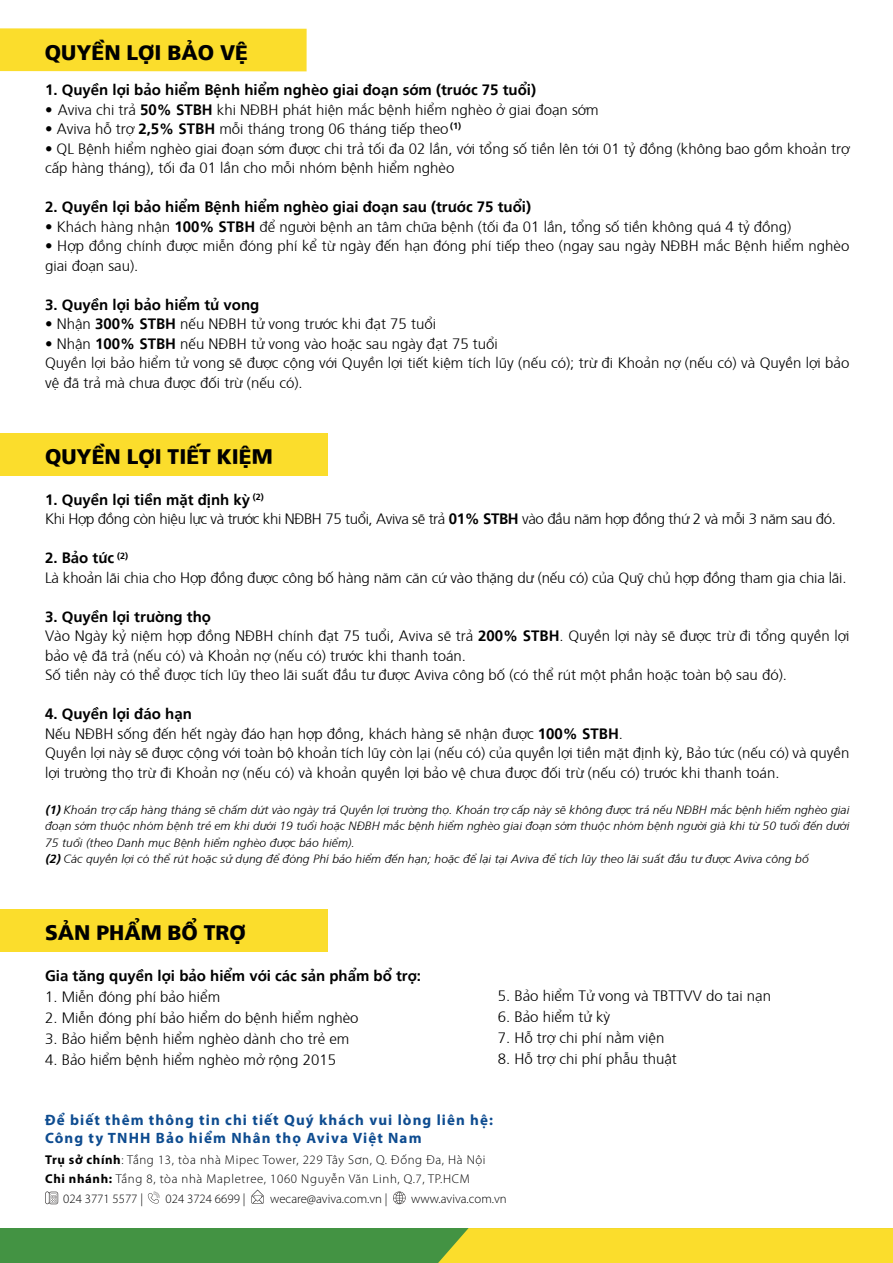
<style>
.page{position:relative;width:893px;height:1263px;background:#fff}
.page>*{position:absolute;margin:0;border:0;box-sizing:border-box;transform-origin:0 0}
.t1{font:900 21px "Frutiger";color:#000}
.t2{font:300 15px/19.5px "Frutiger";color:#000}
.t3{font:700 15px "Frutiger";color:#000}
.t4{font:300 15px/19.5px "Frutiger";letter-spacing:-.025em;color:#000}
.t5{font:700 15px/18px "Myriad Pro";letter-spacing:.075em;color:#0e4c90}
.t6{font:300 12.75px "Myriad Pro";letter-spacing:.045em;color:#000}
.t7{font:300 12.75px "Myriad Pro";color:#000}
.t8{font:italic 300 12px/16.5px "Frutiger";letter-spacing:.01em;color:#000}
.t9{font:700 9px "Frutiger";color:#000}
.s1{font-weight:700}
.s2{font-family:"Frutiger FC";font-weight:700}
</style>
<div class="page">
<div style="left:0;top:433px;width:328px;height:42px;background:#fbdd2c"></div>
<div style="left:0;top:909px;width:328px;height:43px;background:#fbdd2c"></div>
<div style="left:0;top:1228px;width:893px;height:35px;background:#439343"></div>
<div style="left:438px;top:1228px;width:455px;height:35px;background:#fbdd2c"></div>
<div style="left:0;top:28px;width:307px;height:43px;background:#fbdd2c"></div>
<svg style="left:251px;top:1190px;width:13px;height:13px"></svg>
<svg style="left:393px;top:1191px;width:13px;height:13px"></svg>
<svg style="left:148px;top:1192px;width:12px;height:11px"></svg>
<svg style="left:45px;top:1191px;width:13px;height:13px"></svg>
<h1 class="t1" style="left:45px;top:36px;width:205px">QUYỀN LỢI BẢO VỆ</h1>
<p class="t3" style="left:45px;top:79px;width:492px">1. Quyền lợi bảo hiểm Bệnh hiểm nghèo giai đoạn sớm (trước 75 tuổi)</p>
<p class="t2" style="left:45px;top:99px;width:555px">• Aviva chi trả <span class="s1">50% STBH</span> khi NĐBH phát hiện mắc bệnh hiểm nghèo ở giai đoạn sớm</p>
<p class="t2" style="left:45px;top:118px;width:405px">• Aviva hỗ trợ <span class="s1">2,5% STBH</span> mỗi tháng trong 06 tháng tiếp theo</p>
<p class="t2" style="left:45px;top:138px;width:806px">• QL Bệnh hiểm nghèo giai đoạn sớm được chi trả tối đa 02 lần, với tổng số tiền lên tới 01 tỷ đồng (không bao gồm khoản trợ cấp hàng tháng), tối đa 01 lần cho mỗi nhóm bệnh hiểm nghèo</p>
<p class="t3" style="left:45px;top:196px;width:487px">2. Quyền lợi bảo hiểm Bệnh hiểm nghèo giai đoạn sau (trước 75 tuổi)</p>
<p class="t2" style="left:45px;top:216px;width:748px">• Khách hàng nhận <span class="s1">100% STBH</span> để người bệnh an tâm chữa bệnh (tối đa 01 lần, tổng số tiền không quá 4 tỷ đồng)</p>
<p class="t2" style="left:45px;top:235px;width:806px">• Hợp đồng chính được miễn đóng phí kể từ ngày đến hạn đóng phí tiếp theo (ngay sau ngày NĐBH mắc Bệnh hiểm nghèo giai đoạn sau).</p>
<p class="t3" style="left:45px;top:293px;width:216px">3. Quyền lợi bảo hiểm tử vong</p>
<p class="t2" style="left:45px;top:313px;width:393px">• Nhận <span class="s1">300% STBH</span> nếu NĐBH tử vong trước khi đạt 75 tuổi</p>
<p class="t2" style="left:45px;top:333px;width:806px">• Nhận <span class="s1">100% STBH</span> nếu NĐBH tử vong vào hoặc sau ngày đạt 75 tuổi<br>Quyền lợi bảo hiểm tử vong sẽ được cộng với Quyền lợi tiết kiệm tích lũy (nếu có); trừ đi Khoản nợ (nếu có) và Quyền lợi bảo vệ đã trả mà chưa được đối trừ (nếu có).</p>
<p class="t9" style="left:450px;top:119px;width:12px">(1)</p>
<h1 class="t1" style="left:45px;top:440px;width:229px">QUYỀN LỢI TIẾT KIỆM</h1>
<p class="t4" style="left:45px;top:489px;width:792px"><span class="s1">1. Quyền lợi tiền mặt định kỳ<br></span>Khi Hợp đồng còn hiệu lực và trước khi NĐBH 75 tuổi, Aviva sẽ trả <span class="s1">01% STBH</span> vào đầu năm hợp đồng thứ 2 và mỗi 3 năm sau đó.</p>
<p class="t3" style="left:45px;top:546px;width:71px">2. Bảo tức</p>
<p class="t2" style="left:45px;top:567px;width:803px">Là khoản lãi chia cho Hợp đồng được công bố hàng năm căn cứ vào thặng dư (nếu có) của Quỹ chủ hợp đồng tham gia chia lãi.</p>
<p class="t2" style="left:45px;top:606px;width:806px"><span class="s1">3. Quyền lợi trường thọ<br></span>Vào Ngày kỷ niệm hợp đồng NĐBH chính đạt 75 tuổi, Aviva sẽ trả <span class="s1">200% STBH</span>. Quyền lợi này sẽ được trừ đi tổng quyền lợi bảo vệ đã trả (nếu có) và Khoản nợ (nếu có) trước khi thanh toán.<br>Số tiền này có thể được tích lũy theo lãi suất đầu tư được Aviva công bố (có thể rút một phần hoặc toàn bộ sau đó).</p>
<p class="t2" style="left:45px;top:703px;width:806px"><span class="s1">4. Quyền lợi đáo hạn<br></span>Nếu NĐBH sống đến hết ngày đáo hạn hợp đồng, khách hàng sẽ nhận được <span class="s1">100% STBH</span>.<br>Quyền lợi này sẽ được cộng với toàn bộ khoản tích lũy còn lại (nếu có) của quyền lợi tiền mặt định kỳ, Bảo tức (nếu có) và quyền lợi trường thọ trừ đi Khoản nợ (nếu có) và khoản quyền lợi bảo vệ chưa được đối trừ (nếu có) trước khi thanh toán.</p>
<p class="t8" style="left:45px;top:801px;width:806px"><span class="s2">(1)</span> Khoản trợ cấp hàng tháng sẽ chấm dứt vào ngày trả Quyền lợi trường thọ. Khoản trợ cấp này sẽ không được trả nếu NĐBH mắc bệnh hiểm nghèo giai đoạn sớm thuộc nhóm bệnh trẻ em khi dưới 19 tuổi hoặc NĐBH mắc bệnh hiểm nghèo giai đoạn sớm thuộc nhóm bệnh người già khi từ 50 tuổi đến dưới 75 tuổi (theo Danh mục Bệnh hiểm nghèo được bảo hiểm).<br><span class="s2">(2)</span> Các quyền lợi có thể rút hoặc sử dụng để đóng Phí bảo hiểm đến hạn; hoặc để lại tại Aviva để tích lũy theo lãi suất đầu tư được Aviva công bố</p>
<p class="t9" style="left:253px;top:490px;width:12px">(2)</p>
<p class="t9" style="left:117px;top:549px;width:12px">(2)</p>
<h1 class="t1" style="left:45px;top:916px;width:202px">SẢN PHẨM BỔ TRỢ</h1>
<p class="t3" style="left:45px;top:964px;width:377px">Gia tăng quyền lợi bảo hiểm với các sản phẩm bổ trợ:</p>
<p class="t2" style="left:45px;top:985px;width:177px">1. Miễn đóng phí bảo hiểm</p>
<p class="t2" style="left:45px;top:1006px;width:315px">2. Miễn đóng phí bảo hiểm do bệnh hiểm nghèo</p>
<p class="t2" style="left:45px;top:1027px;width:306px">3. Bảo hiểm bệnh hiểm nghèo dành cho trẻ em</p>
<p class="t2" style="left:45px;top:1048px;width:292px">4. Bảo hiểm bệnh hiểm nghèo mở rộng 2015</p>
<p class="t2" style="left:498px;top:985px;width:275px">5. Bảo hiểm Tử vong và TBTTVV do tai nạn</p>
<p class="t2" style="left:498px;top:1006px;width:114px">6. Bảo hiểm tử kỳ</p>
<p class="t2" style="left:498px;top:1027px;width:168px">7. Hỗ trợ chi phí nằm viện</p>
<p class="t2" style="left:498px;top:1048px;width:181px">8. Hỗ trợ chi phí phẫu thuật</p>
<p class="t5" style="left:45px;top:1110px;width:450px">Để biết thêm thông tin chi tiết Quý khách vui lòng liên hệ:<br>Công ty TNHH Bảo hiểm Nhân thọ Aviva Việt Nam</p>
<p class="t6" style="left:45px;top:1152px;width:442px"><span class="s1">Trụ sở chính</span>: Tầng 13, tòa nhà Mipec Tower, 229 Tây Sơn, Q. Đống Đa, Hà Nội</p>
<p class="t6" style="left:45px;top:1171px;width:426px"><span class="s1">Chi nhánh:</span> Tầng 8, tòa nhà Mapletree, 1060 Nguyễn Văn Linh, Q.7, TP.HCM</p>
<p class="t7" style="left:63px;top:1191px;width:81px">024 3771 5577 |</p>
<p class="t7" style="left:166px;top:1191px;width:81px">024 3724 6699 |</p>
<p class="t7" style="left:270px;top:1191px;width:119px">wecare@aviva.com.vn |</p>
<p class="t7" style="left:411px;top:1191px;width:97px">www.aviva.com.vn</p>
</div>
